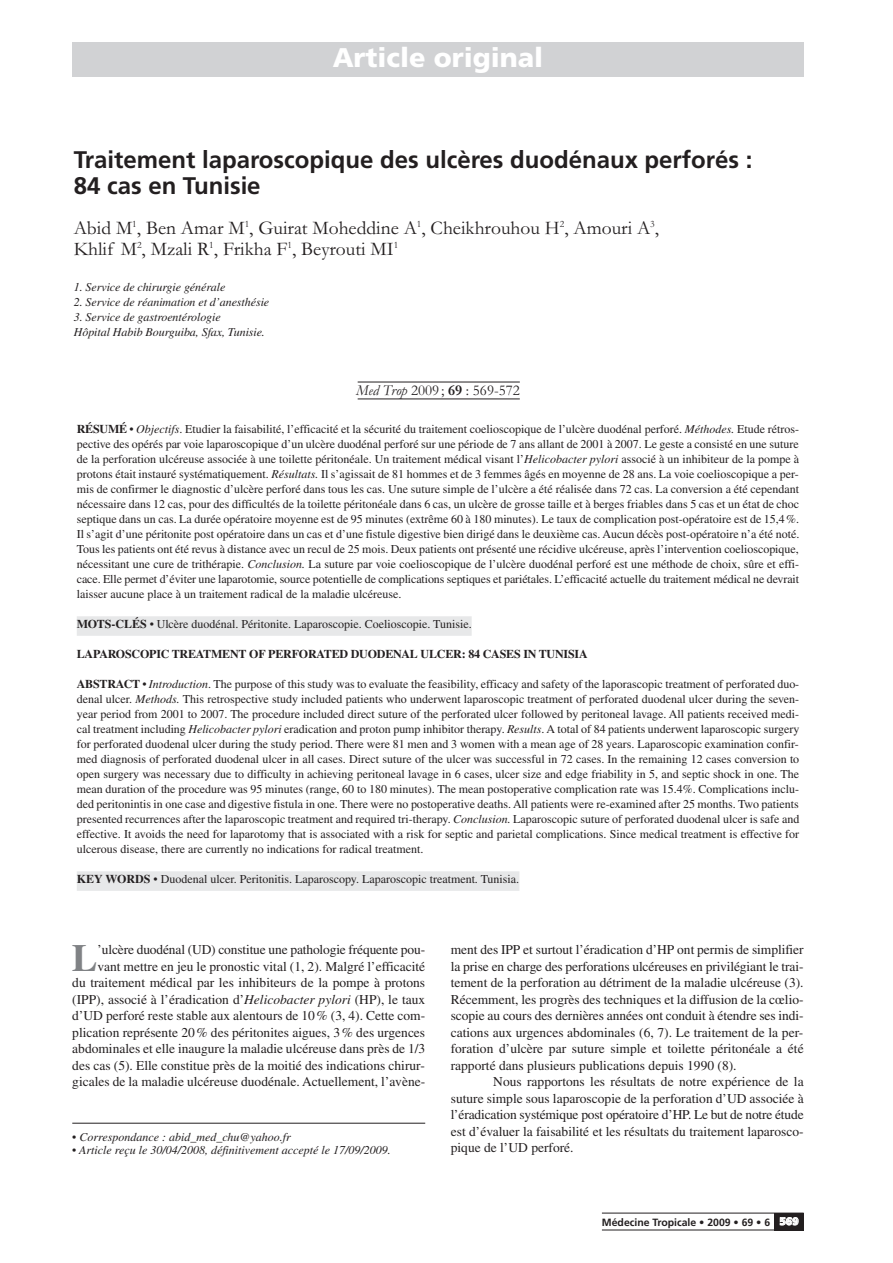
<style>
.page{position:relative;width:893px;height:1263px;background:#fff}
.page>*{position:absolute;margin:0;border:0;box-sizing:border-box;transform-origin:0 0}
.t1{font:700 38.4px "Times";color:#808285}
.t2{font:900 27px "Frutiger";color:#fff}
.t3{font:700 24px/25.5px "Frutiger";color:#231f20}
.t4{font:19.5px/21px "Garamond";color:#231f20}
.t5{font:15px "Garamond";color:#231f20}
.t6{font:13.5px/16.5px "Times";color:#231f20;text-align:justify}
.t7{font:12px/15px "Times";color:#231f20;text-align:justify}
.t8{font:italic 12px/15px "Times";letter-spacing:-.005em;color:#231f20}
.t9{font:700 12px "Times";letter-spacing:-.015em;color:#231f20}
.t10{font:700 10.5px "Frutiger";color:#231f20}
.s1{font-style:italic}
.s2{font-weight:700}
.s3{font-weight:900;color:#fff}
</style>
<div class="page">
<hr style="left:602px;top:1213px;width:202px;height:1px;background:#231f20">
<hr style="left:602px;top:1229px;width:202px;height:1px;background:#231f20">
<div style="left:774px;top:1213px;width:30px;height:17px;background:#231f20"></div>
<div style="left:72px;top:43px;width:732px;height:34px;background:#d1d2d4"></div>
<hr style="left:358px;top:382px;width:162px;height:1px;background:#231f20">
<hr style="left:358px;top:399px;width:162px;height:1px;background:#231f20">
<div style="left:77px;top:616px;width:395px;height:20px;background:#e7e8e9"></div>
<div style="left:77px;top:871px;width:442px;height:20px;background:#e7e8e9"></div>
<hr style="left:72px;top:1123px;width:353px;height:1px;background:#231f20">
<h2 class="t2" style="left:333px;top:47px;width:212px">Article original</h2>
<h3 class="t3" style="left:74px;top:149px;width:680px">Traitement laparoscopique des ulcères duodénaux perforés :<br>84 cas en Tunisie</h3>
<h3 class="t4" style="left:74px;top:216px;width:587px">Abid M<sup>1</sup>, Ben Amar M<sup>1</sup>, Guirat Moheddine A<sup>1</sup>, Cheikhrouhou H<sup>2</sup>, Amouri A<sup>3</sup>,<br>Khlif M<sup>2</sup>, Mzali R<sup>1</sup>, Frikha F<sup>1</sup>, Beyrouti MI<sup>1</sup></h3>
<p class="t8" style="left:74px;top:280px;width:153px">1. Service de chirurgie générale</p>
<p class="t8" style="left:74px;top:295px;width:197px">2. Service de réanimation et d’anesthésie</p>
<p class="t8" style="left:74px;top:310px;width:193px">3. Service de gastroentérologie<br>Hôpital Habib Bourguiba, Sfax, Tunisie.</p>
<p class="t5" style="left:356px;top:381px;width:165px"><span class="s1">Med Trop</span> 2009; <span class="s2">69</span> : 569-572</p>
<p class="t7" style="left:77px;top:423px;width:724px"><span class="s2">RÉSUMÉ</span> • <span class="s1">Objectifs</span>. Etudier la faisabilité, l’efficacité et la sécurité du traitement coelioscopique de l’ulcère duodénal perforé. <span class="s1">Méthodes.</span> Etude rétros&shy;pective des opérés par voie laparoscopique d’un ulcère duodénal perforé sur une période de 7 ans allant de 2001 à 2007. Le geste a consisté en une suture de la perforation ulcéreuse associée à une toilette péritonéale. Un traitement médical visant l’<span class="s1">Helicobacter pylori</span> associé à un inhibiteur de la pompe à protons était instauré systématiquement. <span class="s1">Résultats.</span> Il s’agissait de 81 hommes et de 3 femmes âgés en moyenne de 28 ans. La voie coelioscopique a per&shy;mis de confirmer le diagnostic d’ulcère perforé dans tous les cas. Une suture simple de l’ulcère a été réalisée dans 72 cas. La conversion a été cependant nécessaire dans 12 cas, pour des difficultés de la toilette péritonéale dans 6 cas, un ulcère de grosse taille et à berges friables dans 5 cas et un état de choc septique dans un cas. La durée opératoire moyenne est de 95 minutes (extrême 60 à 180 minutes). Le taux de complication post-opératoire est de 15,4%.<br>Il s’agit d’une péritonite post opératoire dans un cas et d’une fistule digestive bien dirigé dans le deuxième cas. Aucun décès post-opératoire n’a été noté.<br>Tous les patients ont été revus à distance avec un recul de 25 mois. Deux patients ont présenté une récidive ulcéreuse, après l’intervention coelioscopique, nécessitant une cure de trithérapie. <span class="s1">Conclusion.</span> La suture par voie coelioscopique de l’ulcère duodénal perforé est une méthode de choix, sûre et effi&shy;cace. Elle permet d’éviter une laparotomie, source potentielle de complications septiques et pariétales. L’efficacité actuelle du traitement médical ne devrait laisser aucune place à un traitement radical de la maladie ulcéreuse.</p>
<p class="t7" style="left:77px;top:618px;width:396px"><span class="s2">MOTS-CLÉS</span> • Ulcère duodénal. Péritonite. Laparoscopie. Coelioscopie. Tunisie.</p>
<p class="t9" style="left:77px;top:650px;width:512px">LAPAROSCOPIC TREATMENT OF PERFORATED DUODENAL ULCER: 84 CASES IN TUNISIA</p>
<p class="t7" style="left:77px;top:678px;width:724px"><span class="s2">ABSTRACT</span> • <span class="s1">Introduction</span>. The purpose of this study was to evaluate the feasibility, efficacy and safety of the laporascopic treatment of perforated duo&shy;denal ulcer. <span class="s1">Methods.</span> This retrospective study included patients who underwent laparoscopic treatment of perforated duodenal ulcer during the seven&shy;year period from 2001 to 2007. The procedure included direct suture of the perforated ulcer followed by peritoneal lavage. All patients received medi&shy;cal treatment including <span class="s1">Helicobacter pylori</span> eradication and proton pump inhibitor therapy. <span class="s1">Results</span>. A total of 84 patients underwent laparoscopic surgery for perforated duodenal ulcer during the study period. There were 81 men and 3 women with a mean age of 28 years. Laparoscopic examination confir&shy;med diagnosis of perforated duodenal ulcer in all cases. Direct suture of the ulcer was successful in 72 cases. In the remaining 12 cases conversion to open surgery was necessary due to difficulty in achieving peritoneal lavage in 6 cases, ulcer size and edge friability in 5, and septic shock in one. The mean duration of the procedure was 95 minutes (range, 60 to 180 minutes). The mean postoperative complication rate was 15.4%. Complications inclu&shy;ded peritonintis in one case and digestive fistula in one. There were no postoperative deaths. All patients were re-examined after 25 months. Two patients presented recurrences after the laparoscopic treatment and required tri-therapy. <span class="s1">Conclusion.</span> Laparoscopic suture of perforated duodenal ulcer is safe and effective. It avoids the need for laparotomy that is associated with a risk for septic and parietal complications. Since medical treatment is effective for ulcerous disease, there are currently no indications for radical treatment.</p>
<p class="t7" style="left:77px;top:873px;width:444px"><span class="s2">KEY WORDS</span> • Duodenal ulcer. Peritonitis. Laparoscopy. Laparoscopic treatment. Tunisia.</p>
<h1 class="t1" style="left:72px;top:945px;width:27px">L</h1>
<p class="t6" style="left:72px;top:943px;width:354px;text-align:right">’ulcère duodénal (UD) constitue une pathologie fréquente pou&shy;vant mettre en jeu le pronostic vital (1, 2). Malgré l’efficacité<br>du traitement médical par les inhibiteurs de la pompe à protons (IPP), associé à l’éradication d’<span class="s1">Helicobacter pylori</span> (HP), le taux d’UD perforé reste stable aux alentours de 10% (3, 4). Cette com&shy;plication représente 20% des péritonites aigues, 3% des urgences abdominales et elle inaugure la maladie ulcéreuse dans près de 1/3 des cas (5). Elle constitue près de la moitié des indications chirur&shy;gicales de la maladie ulcéreuse duodénale. Actuellement, l’avène-</p>
<p class="t6" style="left:451px;top:943px;width:354px">ment des IPP et surtout l’éradication d’HP ont permis de simplifier la prise en charge des perforations ulcéreuses en privilégiant le trai&shy;tement de la perforation au détriment de la maladie ulcéreuse (3).<br>Récemment, les progrès des techniques et la diffusion de la cœlio&shy;scopie au cours des dernières années ont conduit à étendre ses indi&shy;cations aux urgences abdominales (6, 7). Le traitement de la per&shy;foration d’ulcère par suture simple et toilette péritonéale a été rapporté dans plusieurs publications depuis 1990 (8).</p>
<p class="t6" style="left:451px;top:1075px;width:354px;text-indent:43px">Nous rapportons les résultats de notre expérience de la suture simple sous laparoscopie de la perforation d’UD associée à l’éradication systémique post opératoire d’HP. Le but de notre étude est d’évaluer la faisabilité et les résultats du traitement laparosco&shy;pique de l’UD perforé.</p>
<p class="t8" style="left:72px;top:1130px;width:220px">• Correspondance : abid_med_chu@yahoo.fr</p>
<p class="t8" style="left:72px;top:1144px;width:320px">• Article reçu le 30/04/2008, définitivement accepté le 17/09/2009.</p>
<p class="t10" style="left:602px;top:1218px;width:198px">Médecine Tropicale • 2009 • 69 • 6 <span class="s3">569</span></p>
</div>
